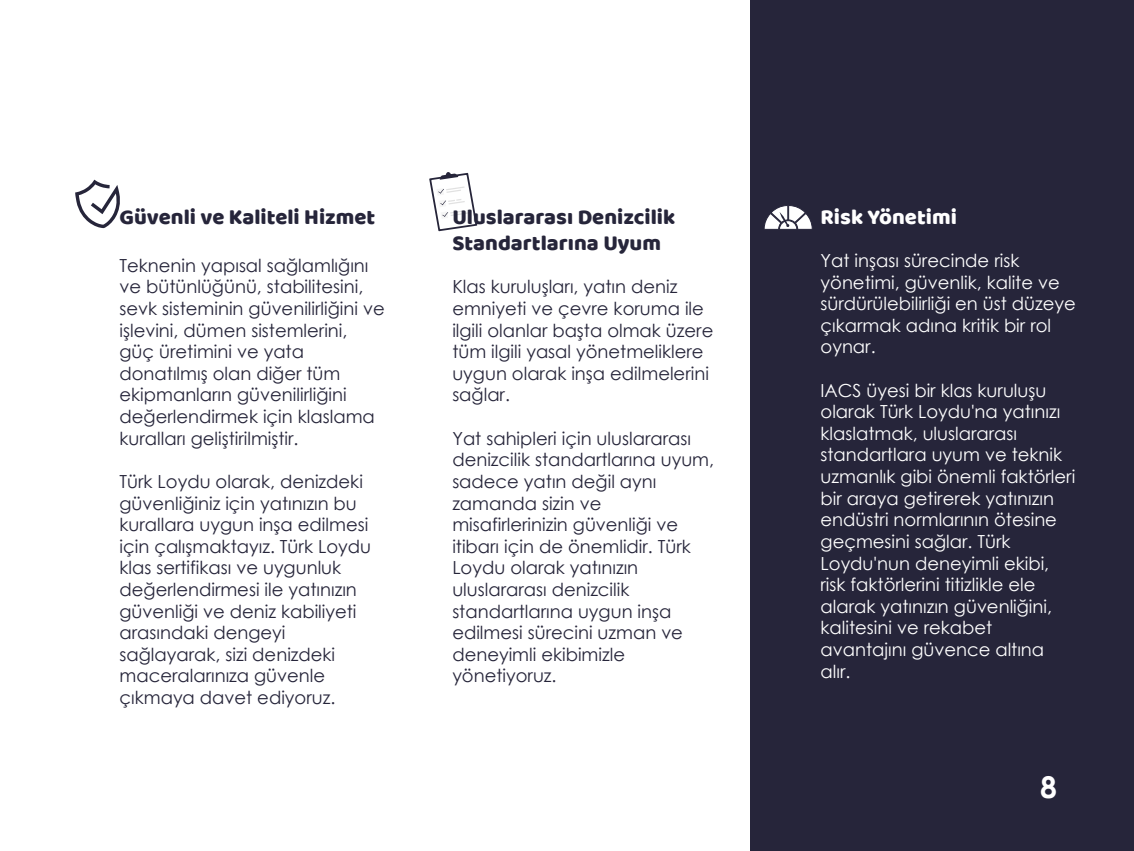
<style>
.page{position:relative;width:1134px;height:851px;background:#fff}
.page>*{position:absolute;margin:0;border:0;box-sizing:border-box;transform-origin:0 0}
.t1{font:700 30px "Century Gothic";color:#fff}
.t2{font:22px/26.4px "Baloo";color:#26253a}
.t3{font:22px "Baloo";color:#fff}
.t4{font:18px/21.6px "Century Gothic";color:#26253a}
.t5{font:18px/21.6px "Century Gothic";color:#fff}
</style>
<div class="page">
<svg style="left:429px;top:172px;width:48px;height:59px"></svg>
<div style="left:750px;top:0;width:384px;height:850px;background:#26253a"></div>
<svg style="left:75px;top:180px;width:45px;height:48px"></svg>
<svg style="left:764px;top:205px;width:49px;height:24px"></svg>
<p class="t2" style="left:120px;top:203px;width:257px">Güvenli ve Kaliteli Hizmet</p>
<p class="t4" style="left:120px;top:254px;width:267px">Teknenin yapısal sağlamlığını ve bütünlüğünü, stabilitesini, sevk sisteminin güvenilirliğini ve işlevini, dümen sistemlerini, güç üretimini ve yata donatılmış olan diğer tüm ekipmanların güvenilirliğini değerlendirmek için klaslama kuralları geliştirilmiştir.</p>
<p class="t4" style="left:120px;top:470px;width:253px">Türk Loydu olarak, denizdeki güvenliğiniz için yatınızın bu kurallara uygun inşa edilmesi için çalışmaktayız. Türk Loydu klas sertifikası ve uygunluk değerlendirmesi ile yatınızın güvenliği ve deniz kabiliyeti arasındaki dengeyi sağlayarak, sizi denizdeki maceralarınıza güvenle çıkmaya davet ediyoruz.</p>
<p class="t2" style="left:452px;top:203px;width:224px">Uluslararası Denizcilik<br>Standartlarına Uyum</p>
<p class="t4" style="left:452px;top:276px;width:262px">Klas kuruluşları, yatın deniz emniyeti ve çevre koruma ile ilgili olanlar başta olmak üzere tüm ilgili yasal yönetmeliklere uygun olarak inşa edilmelerini sağlar.</p>
<p class="t4" style="left:452px;top:427px;width:263px">Yat sahipleri için uluslararası denizcilik standartlarına uyum, sadece yatın değil aynı zamanda sizin ve misafirlerinizin güvenliği ve itibarı için de önemlidir. Türk<br>Loydu olarak yatınızın uluslararası denizcilik standartlarına uygun inşa edilmesi sürecini uzman ve deneyimli ekibimizle yönetiyoruz.</p>
<p class="t3" style="left:820px;top:203px;width:138px">Risk Yönetimi</p>
<p class="t5" style="left:820px;top:249px;width:257px">Yat inşası sürecinde risk yönetimi, güvenlik, kalite ve sürdürülebilirliği en üst düzeye çıkarmak adına kritik bir rol oynar.</p>
<p class="t5" style="left:820px;top:379px;width:256px">IACS üyesi bir klas kuruluşu olarak Türk Loydu'na yatınızı klaslatmak, uluslararası standartlara uyum ve teknik uzmanlık gibi önemli faktörleri bir araya getirerek yatınızın endüstri normlarının ötesine geçmesini sağlar. Türk<br>Loydu'nun deneyimli ekibi, risk faktörlerini titizlikle ele alarak yatınızın güvenliğini, kalitesini ve rekabet avantajını güvence altına alır.</p>
<h1 class="t1" style="left:1040px;top:764px;width:18px">8</h1>
</div>
